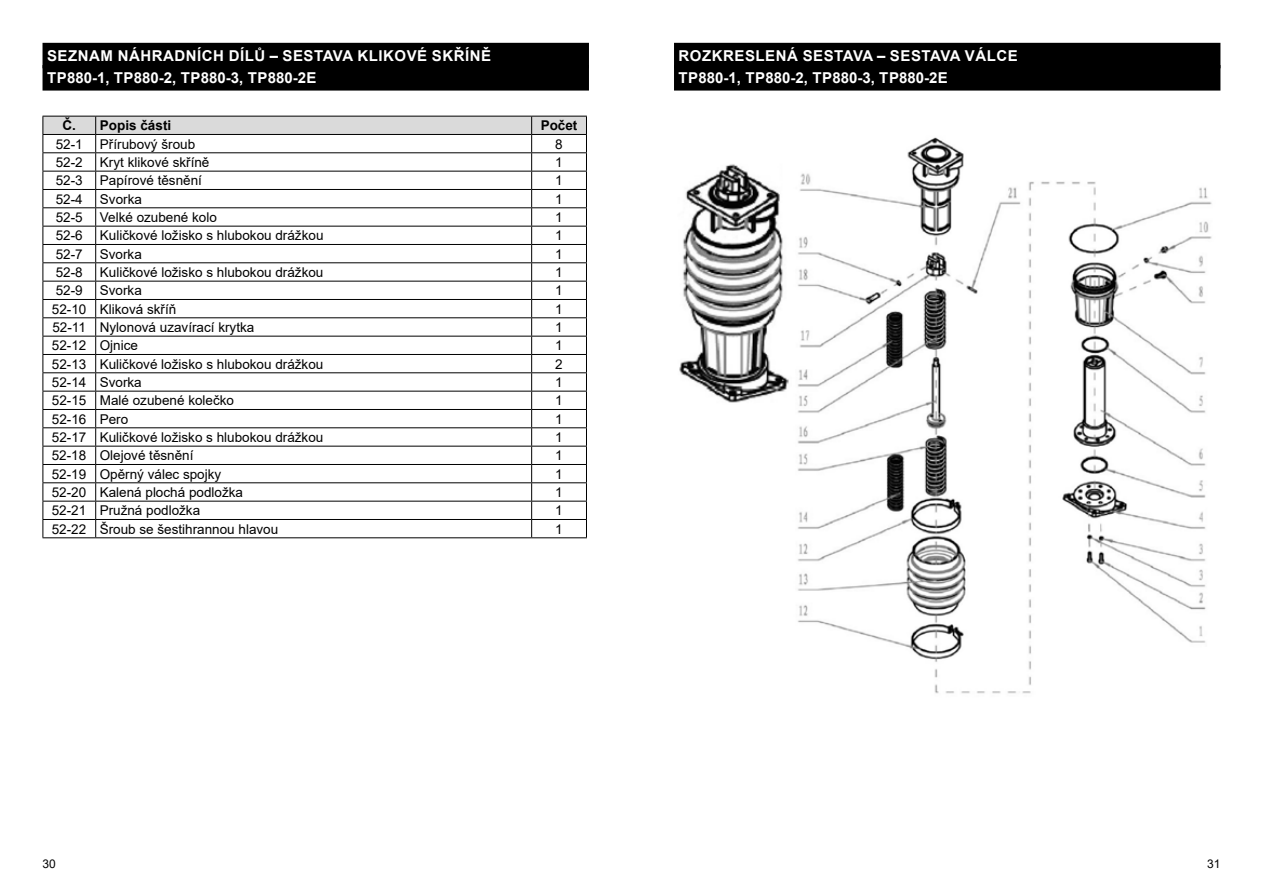
<style>
.page{position:relative;width:1263px;height:893px;background:#fff}
.page>*{position:absolute;margin:0;border:0;box-sizing:border-box;transform-origin:0 0}
.t1{font:700 15px/22.2px "Arial";letter-spacing:.035em;color:#fff}
.t2{font:13.5px "Arial";color:#000}
.t3{font:700 13.5px "Arial";color:#000}
.t4{font:12px "Arial";color:#000}
</style>
<div class="page">
<div style="left:43px;top:43px;width:546px;height:25px;background:#000"></div>
<div style="left:43px;top:65px;width:546px;height:26px;background:#000"></div>
<svg style="left:43px;top:116px;width:544px;height:421px"></svg>
<hr style="left:43px;top:537px;width:53px;height:1px;background:#000">
<hr style="left:96px;top:537px;width:436px;height:1px;background:#000">
<hr style="left:532px;top:537px;width:55px;height:1px;background:#000">
<div style="left:674px;top:43px;width:546px;height:25px;background:#000"></div>
<div style="left:674px;top:65px;width:546px;height:26px;background:#000"></div>
<img style="left:679px;top:137px;width:533px;height:557px">
<p class="t1" style="left:47px;top:45px;width:446px">SEZNAM NÁHRADNÍCH DÍLŮ – SESTAVA KLIKOVÉ SKŘÍNĚ<br>TP880-1, TP880-2, TP880-3, TP880-2E</p>
<p class="t3" style="left:63px;top:116px;width:110px">Č. Popis části</p>
<p class="t3" style="left:541px;top:116px;width:38px">Počet</p>
<p class="t2" style="left:56px;top:134px;width:29px">52-1</p>
<p class="t2" style="left:100px;top:134px;width:97px">Přírubový šroub</p>
<p class="t2" style="left:555px;top:134px;width:9px">8</p>
<p class="t2" style="left:56px;top:153px;width:29px">52-2</p>
<p class="t2" style="left:100px;top:153px;width:111px">Kryt klikové skříně</p>
<p class="t2" style="left:555px;top:153px;width:9px">1</p>
<p class="t2" style="left:56px;top:171px;width:29px">52-3</p>
<p class="t2" style="left:100px;top:171px;width:104px">Papírové těsnění</p>
<p class="t2" style="left:555px;top:171px;width:9px">1</p>
<p class="t2" style="left:56px;top:189px;width:29px">52-4</p>
<p class="t2" style="left:100px;top:189px;width:44px">Svorka</p>
<p class="t2" style="left:555px;top:189px;width:9px">1</p>
<p class="t2" style="left:56px;top:208px;width:29px">52-5</p>
<p class="t2" style="left:100px;top:208px;width:119px">Velké ozubené kolo</p>
<p class="t2" style="left:555px;top:208px;width:9px">1</p>
<p class="t2" style="left:56px;top:226px;width:29px">52-6</p>
<p class="t2" style="left:100px;top:226px;width:225px">Kuličkové ložisko s hlubokou drážkou</p>
<p class="t2" style="left:555px;top:226px;width:9px">1</p>
<p class="t2" style="left:56px;top:244px;width:29px">52-7</p>
<p class="t2" style="left:100px;top:244px;width:44px">Svorka</p>
<p class="t2" style="left:555px;top:244px;width:9px">1</p>
<p class="t2" style="left:56px;top:263px;width:29px">52-8</p>
<p class="t2" style="left:100px;top:263px;width:225px">Kuličkové ložisko s hlubokou drážkou</p>
<p class="t2" style="left:555px;top:263px;width:9px">1</p>
<p class="t2" style="left:56px;top:281px;width:29px">52-9</p>
<p class="t2" style="left:100px;top:281px;width:44px">Svorka</p>
<p class="t2" style="left:555px;top:281px;width:9px">1</p>
<p class="t2" style="left:52px;top:299px;width:126px">52-10 Kliková skříň</p>
<p class="t2" style="left:555px;top:299px;width:9px">1</p>
<p class="t2" style="left:52px;top:318px;width:203px">52-11 Nylonová uzavírací krytka</p>
<p class="t2" style="left:555px;top:318px;width:9px">1</p>
<p class="t2" style="left:52px;top:336px;width:88px">52-12 Ojnice</p>
<p class="t2" style="left:555px;top:336px;width:9px">1</p>
<p class="t2" style="left:52px;top:354px;width:273px">52-13 Kuličkové ložisko s hlubokou drážkou</p>
<p class="t2" style="left:555px;top:354px;width:9px">2</p>
<p class="t2" style="left:52px;top:373px;width:91px">52-14 Svorka</p>
<p class="t2" style="left:555px;top:373px;width:9px">1</p>
<p class="t2" style="left:52px;top:391px;width:184px">52-15 Malé ozubené kolečko</p>
<p class="t2" style="left:555px;top:391px;width:9px">1</p>
<p class="t2" style="left:52px;top:409px;width:78px">52-16 Pero</p>
<p class="t2" style="left:555px;top:409px;width:9px">1</p>
<p class="t2" style="left:52px;top:428px;width:273px">52-17 Kuličkové ložisko s hlubokou drážkou</p>
<p class="t2" style="left:555px;top:428px;width:9px">1</p>
<p class="t2" style="left:52px;top:446px;width:143px">52-18 Olejové těsnění</p>
<p class="t2" style="left:555px;top:446px;width:9px">1</p>
<p class="t2" style="left:52px;top:464px;width:171px">52-19 Opěrný válec spojky</p>
<p class="t2" style="left:555px;top:464px;width:9px">1</p>
<p class="t2" style="left:52px;top:483px;width:193px">52-20 Kalená plochá podložka</p>
<p class="t2" style="left:555px;top:483px;width:9px">1</p>
<p class="t2" style="left:52px;top:501px;width:150px">52-21 Pružná podložka</p>
<p class="t2" style="left:555px;top:501px;width:9px">1</p>
<p class="t2" style="left:52px;top:519px;width:228px">52-22 Šroub se šestihrannou hlavou</p>
<p class="t2" style="left:555px;top:519px;width:9px">1</p>
<p class="t1" style="left:678px;top:45px;width:341px">ROZKRESLENÁ SESTAVA – SESTAVA VÁLCE<br>TP880-1, TP880-2, TP880-3, TP880-2E</p>
<p class="t4" style="left:43px;top:855px;width:15px">30</p>
<p class="t4" style="left:1207px;top:855px;width:15px">31</p>
</div>
